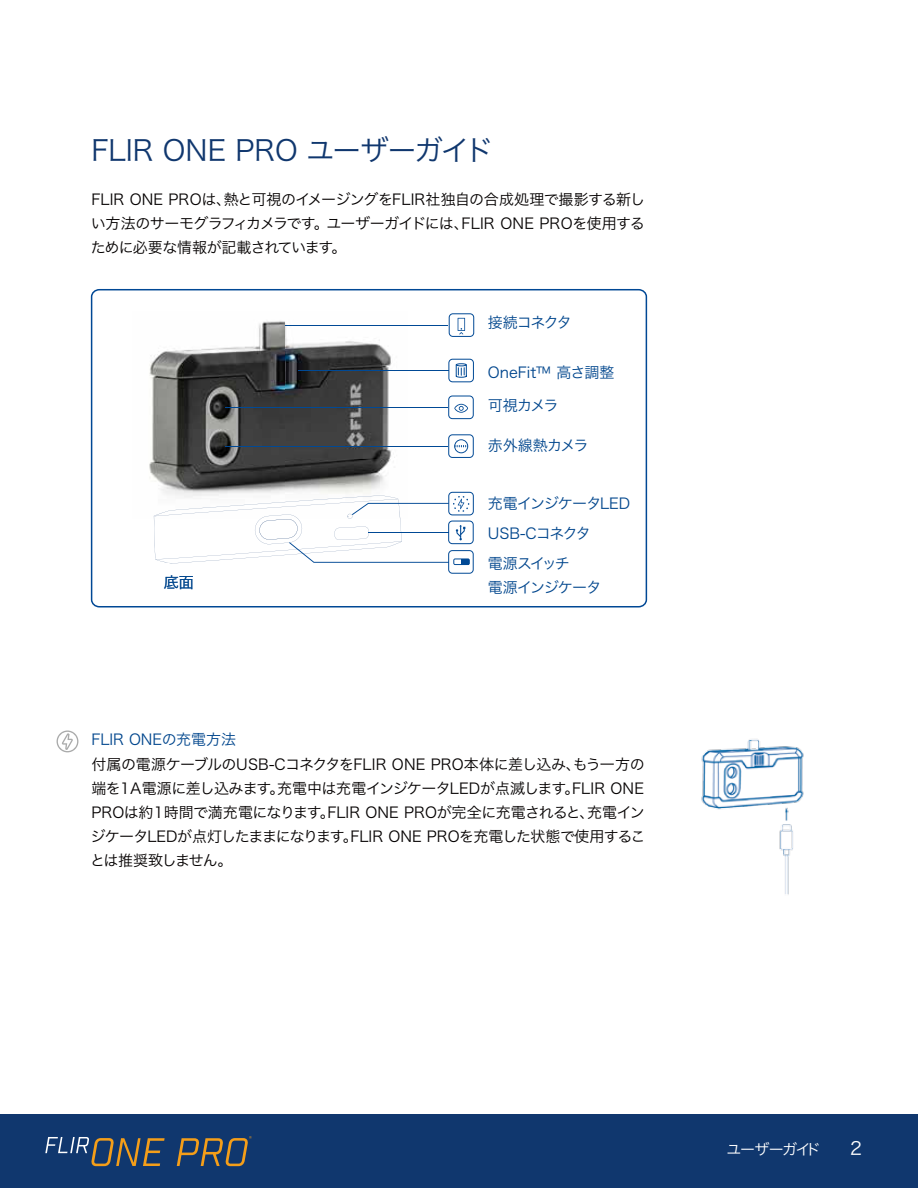
<style>
.page{position:relative;width:918px;height:1188px;background:#fff}
.page>*{position:absolute;margin:0;border:0;box-sizing:border-box;transform-origin:0 0}
.t1{font:28.5px "Hira Kaku Pro N W3";color:#10376e}
.t2{font:18px "Hira Kaku Pro N W3";color:#fff}
.t3{font:15px/24px "Hira Kaku Pro N W3";letter-spacing:-.04em;color:#040000;text-align:justify}
.t4{font:15px/24px "Hira Kaku Pro N W3";letter-spacing:-.04em;color:#00468d}
.t5{font:15px "Hira Kaku Pro N W3";color:#00468d}
.t6{font:15px "Hira Kaku Pro N W3";letter-spacing:-.075em;color:#00468d}
.t7{font:15px "Hira Kaku Pro N W3";letter-spacing:-.08em;color:#fff}
</style>
<div class="page">
<div style="left:0;top:1114px;width:918px;height:74px;background:#10376e"></div>
<svg style="left:45px;top:1137px;width:120px;height:29px"></svg>
<svg style="left:177px;top:1136px;width:75px;height:30px"></svg>
<div style="left:91px;top:289px;width:556px;height:319px;border:2px solid #004895;border-radius:7px"></div>
<svg style="left:57px;top:730px;width:21px;height:22px"></svg>
<img style="left:701px;top:739px;width:103px;height:156px">
<img style="left:149px;top:321px;width:246px;height:198px">
<svg style="left:454px;top:439px;width:14px;height:14px"></svg>
<div style="left:448px;top:434px;width:26px;height:24px;border:1px solid #004995;border-radius:4px"></div>
<svg style="left:448px;top:313px;width:27px;height:107px"></svg>
<svg style="left:154px;top:491px;width:320px;height:83px"></svg>
<hr style="left:226px;top:446px;width:222px;height:1px;background:#004995">
<hr style="left:226px;top:407px;width:222px;height:1px;background:#004995">
<hr style="left:298px;top:370px;width:150px;height:1px;background:#004995">
<hr style="left:285px;top:325px;width:163px;height:1px;background:#004995">
<h1 class="t1" style="left:91px;top:125px;width:403px">FLIR ONE PRO ユーザーガイド</h1>
<p class="t3" style="left:91px;top:186px;width:556px">FLIR ONE PROは、熱と可視のイメージングをFLIR社独自の合成処理で撮影する新しい方法のサーモグラフィカメラです。ユーザーガイドには、FLIR ONE PROを使用するために必要な情報が記載されています。</p>
<p class="t4" style="left:488px;top:309px;width:85px">接続コネクタ</p>
<p class="t5" style="left:488px;top:359px;width:128px">OneFit™ 高さ調整</p>
<p class="t4" style="left:488px;top:392px;width:72px">可視カメラ</p>
<p class="t4" style="left:488px;top:432px;width:102px">赤外線熱カメラ</p>
<p class="t4" style="left:488px;top:491px;width:144px">充電インジケータLED</p>
<p class="t4" style="left:164px;top:569px;width:31px">底面</p>
<p class="t6" style="left:488px;top:520px;width:105px">USB-Cコネクタ</p>
<p class="t4" style="left:488px;top:550px;width:115px">電源スイッチ<br>電源インジケータ</p>
<p class="t5" style="left:91px;top:726px;width:146px">FLIR ONEの充電方法</p>
<p class="t3" style="left:90px;top:751px;width:557px">付属の電源ケーブルのUSB-CコネクタをFLIR ONE PRO本体に差し込み、もう一方の端を1A電源に差し込みます。充電中は充電インジケータLEDが点滅します。FLIR ONE PROは約1時間で満充電になります。FLIR ONE PROが完全に充電されると、充電インジケータLEDが点灯したままになります。FLIR ONE PROを充電した状態で使用することは推奨致しません。</p>
<p class="t7" style="left:727px;top:1136px;width:96px">ユーザーガイド</p>
<p class="t2" style="left:850px;top:1132px;width:13px">2</p>
</div>
